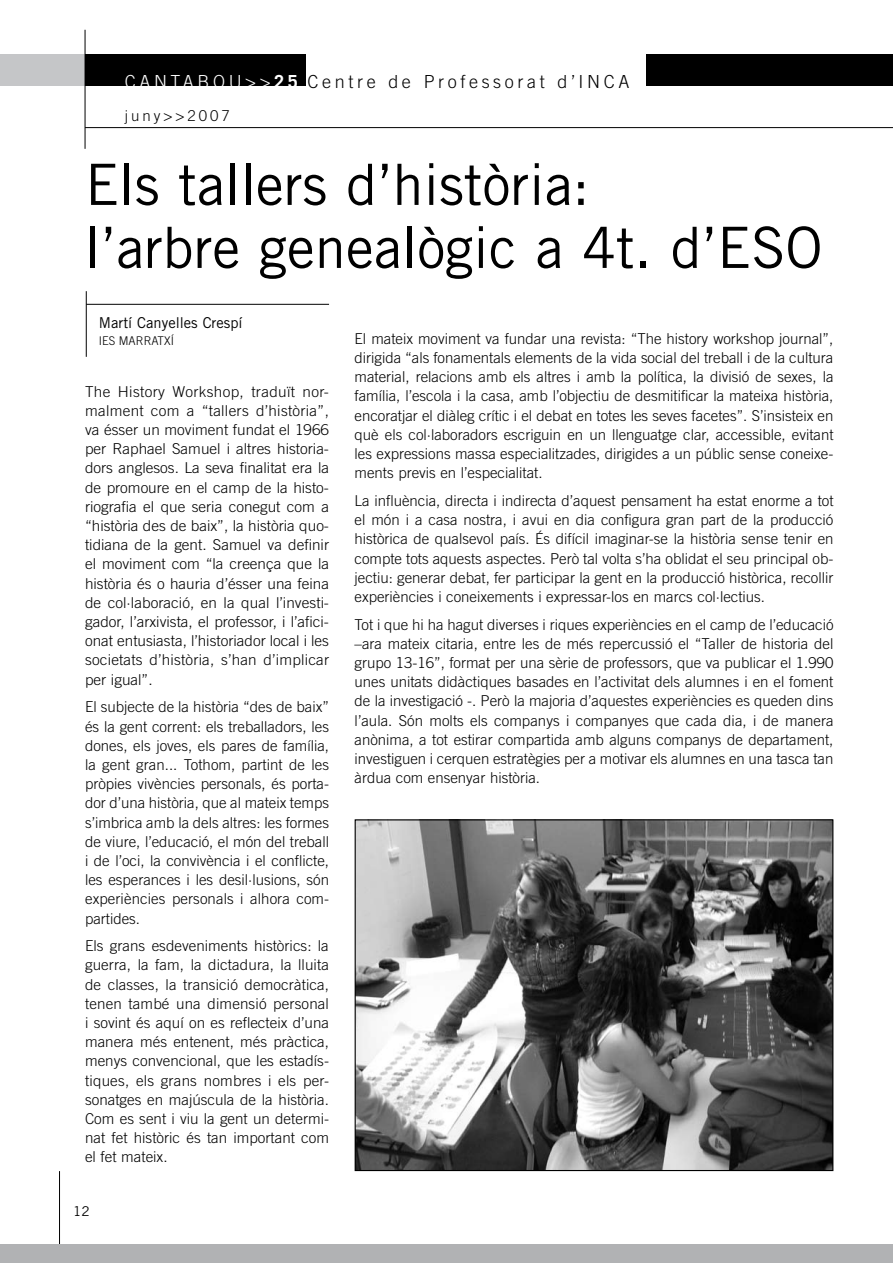
<style>
.page{position:relative;width:893px;height:1263px;background:#fff}
.page>*{position:absolute;margin:0;border:0;box-sizing:border-box;transform-origin:0 0}
.t1{font:57px/63px "Trade Gothic";color:#000}
.t2{font:300 18px "Trade Gothic";letter-spacing:.2em;color:#000}
.t3{font:300 15px/19.2px "Trade Gothic";color:#000;text-align:justify}
.t4{font:15px "Trade Gothic";color:#000}
.t5{font:300 15px "Trade Gothic";letter-spacing:.2em;color:#000}
.t6{font:13.5px "Trade Gothic";color:#000}
.t7{font:300 12px "Trade Gothic";color:#000}
.s1{color:#fff}
.s2{font-weight:700;color:#fff}
</style>
<div class="page">
<div style="left:646px;top:55px;width:247px;height:31px;background:#000"></div>
<div style="left:85px;top:54px;width:220px;height:32px;background:#000"></div>
<div style="left:0;top:55px;width:85px;height:31px;background:#c5c6c8"></div>
<hr style="left:85px;top:30px;width:1px;height:119px;background:#000">
<hr style="left:85px;top:127px;width:808px;height:1px;background:#000">
<hr style="left:59px;top:1171px;width:1px;height:92px;background:#000">
<div style="left:0;top:1244px;width:893px;height:19px;background:#b1b2b4"></div>
<hr style="left:892px;top:54px;width:1px;height:32px;background:#000">
<hr style="left:86px;top:291px;width:1px;height:66px;background:#000">
<hr style="left:86px;top:304px;width:243px;height:1px;background:#000">
<img style="left:357px;top:821px;width:474px;height:348px">
<p class="t2" style="left:125px;top:71px;width:506px"><span class="s1">CANTABOU&gt;&gt;</span><span class="s2">25</span> Centre de Professorat d’INCA</p>
<p class="t5" style="left:125px;top:106px;width:107px">juny&gt;&gt;2007</p>
<h1 class="t1" style="left:85px;top:152px;width:739px">Els tallers d’història:<br>l’arbre genealògic a 4t. d’ESO</h1>
<p class="t4" style="left:99px;top:313px;width:145px">Martí Canyelles Crespí</p>
<p class="t7" style="left:99px;top:334px;width:38px">IES Marratxí</p>
<p class="t3" style="left:355px;top:329px;width:480px">El mateix moviment va fundar una revista: “The history workshop journal”, dirigida “als fonamentals elements de la vida social del treball i de la cultura material, relacions amb els altres i amb la política, la divisió de sexes, la família, l’escola i la casa, amb l’objectiu de desmitificar la mateixa història, encoratjar el diàleg crític i el debat en totes les seves facetes”. S’insisteix en què els col·laboradors escriguin en un llenguatge clar, accessible, evitant les expressions massa especialitzades, dirigides a un públic sense coneixe&shy;ments previs en l’especialitat.</p>
<p class="t3" style="left:355px;top:491px;width:480px">La influència, directa i indirecta d’aquest pensament ha estat enorme a tot el món i a casa nostra, i avui en dia configura gran part de la producció històrica de qualsevol país. És difícil imaginar-se la història sense tenir en compte tots aquests aspectes. Però tal volta s’ha oblidat el seu principal ob&shy;jectiu: generar debat, fer participar la gent en la producció històrica, recollir experiències i coneixements i expressar-los en marcs col·lectius.</p>
<p class="t3" style="left:355px;top:614px;width:481px">Tot i que hi ha hagut diverses i riques experiències en el camp de l’educació –ara mateix citaria, entre les de més repercussió el “Taller de historia del grupo 13-16”, format per una sèrie de professors, que va publicar el 1.990 unes unitats didàctiques basades en l’activitat dels alumnes i en el foment de la investigació -. Però la majoria d’aquestes experiències es queden dins l’aula. Són molts els companys i companyes que cada dia, i de manera anònima, a tot estirar compartida amb alguns companys de departament, investiguen i cerquen estratègies per a motivar els alumnes en una tasca tan àrdua com ensenyar història.</p>
<p class="t3" style="left:85px;top:381px;width:246px">The History Workshop, traduït nor&shy;malment com a “tallers d’història”, va ésser un moviment fundat el 1966 per Raphael Samuel i altres historia&shy;dors anglesos. La seva finalitat era la de promoure en el camp de la histo&shy;riografia el que seria conegut com a “història des de baix”, la història quo&shy;tidiana de la gent. Samuel va definir el moviment com “la creença que la història és o hauria d’ésser una feina de col·laboració, en la qual l’investi&shy;gador, l’arxivista, el professor, i l’afici&shy;onat entusiasta, l’historiador local i les societats d’història, s’han d’implicar per igual”.</p>
<p class="t3" style="left:85px;top:697px;width:246px">El subjecte de la història “des de baix” és la gent corrent: els treballadors, les dones, els joves, els pares de família, la gent gran... Tothom, partint de les pròpies vivències personals, és porta&shy;dor d’una història, que al mateix temps s’imbrica amb la dels altres: les formes de viure, l’educació, el món del treball i de l’oci, la convivència i el conflicte, les esperances i les desil·lusions, són experiències personals i alhora com&shy;partides.</p>
<p class="t3" style="left:85px;top:936px;width:246px">Els grans esdeveniments històrics: la guerra, la fam, la dictadura, la lluita de classes, la transició democràtica, tenen també una dimensió personal i sovint és aquí on es reflecteix d’una manera més entenent, més pràctica, menys convencional, que les estadís&shy;tiques, els grans nombres i els per&shy;sonatges en majúscula de la història.<br>Com es sent i viu la gent un determi&shy;nat fet històric és tan important com el fet mateix.</p>
<p class="t6" style="left:73px;top:1203px;width:18px">12</p>
</div>
